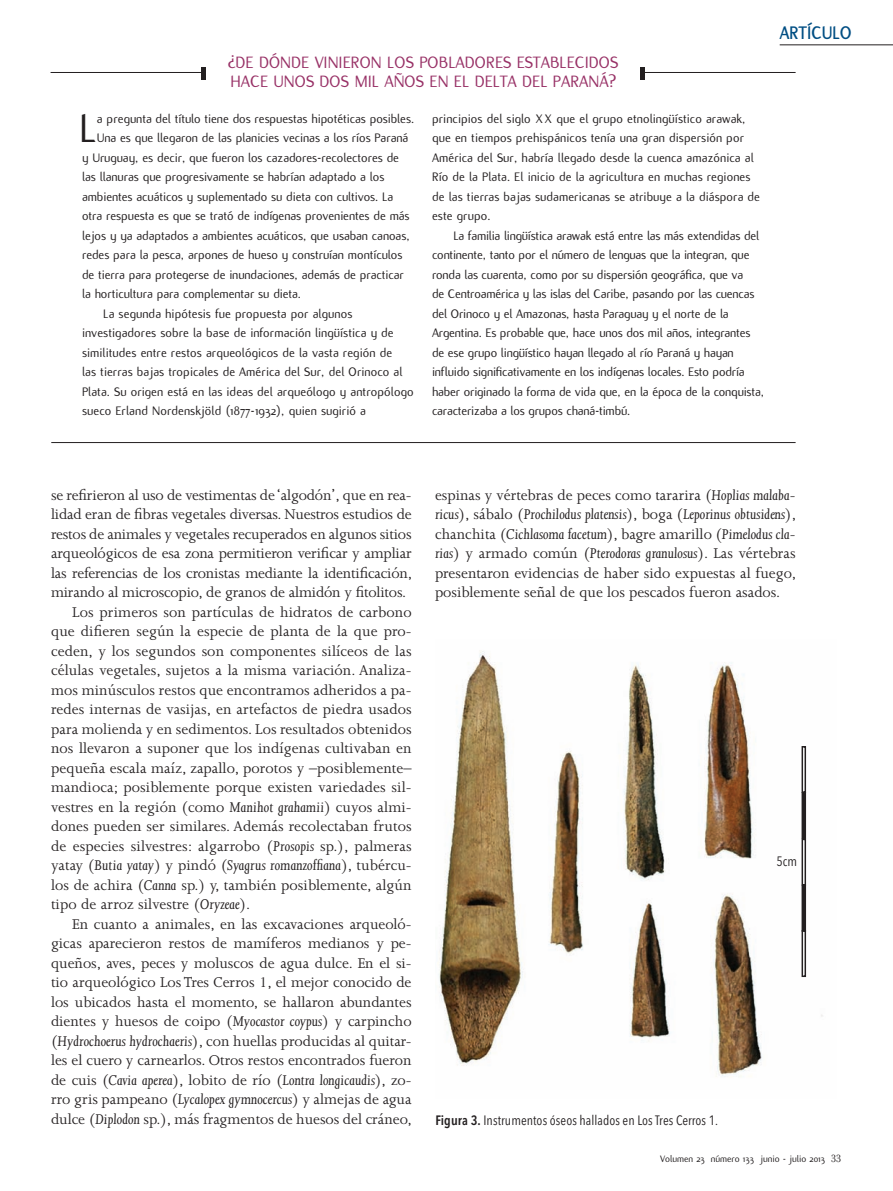
<style>
.page{position:relative;width:893px;height:1191px;background:#fff}
.page>*{position:absolute;margin:0;border:0;box-sizing:border-box;transform-origin:0 0}
.Txt_cuadros_Capital{font:43.8px "Flux";color:#231f20}
.t1{font:700 19.5px "Flux";letter-spacing:.01em;color:#004e83;scale:.95 1}
.Títulos_recuadros{font:18px "Flux";color:#983166}
.Txt_gral{font:16.2px/19.5px "Joanna";color:#231f20;text-align:justify}
.Txt_cuadros{font:13.5px/19.5px "Flux";letter-spacing:.005em;color:#231f20}
.Txt_cuadros_Capital-2{font:13.5px "Flux";letter-spacing:-.005em;color:#231f20}
.Txt_cuadros-2{font:13.5px/19.5px "Flux";letter-spacing:-.015em;color:#231f20}
.Epígrafes{font:condensed 13.5px "Avenir Next LT Pro";letter-spacing:.005em;color:#231f20}
.t2{font:10.2px "Flux";color:#231f20}
.s1{font-style:italic}
.s2{font-weight:600}
.s3{font-family:"Filosofia";font-size:11.25px}
</style>
<div class="page">
<hr style="left:51px;top:72px;width:745px;height:1px;background:#231f20">
<div style="left:205px;top:63px;width:438px;height:35px;background:#fff"></div>
<div style="left:640px;top:67px;width:5px;height:12px;background:#231f20"></div>
<div style="left:201px;top:67px;width:5px;height:12px;background:#231f20"></div>
<hr style="left:51px;top:442px;width:745px;height:1px;background:#231f20">
<img style="left:439px;top:651px;width:384px;height:426px">
<div style="left:801px;top:746px;width:5px;height:47px;border:2px solid #231f20"></div>
<div style="left:801px;top:838px;width:5px;height:47px;border:2px solid #231f20"></div>
<div style="left:801px;top:930px;width:5px;height:47px;border:2px solid #231f20"></div>
<div style="left:801px;top:792px;width:5px;height:47px;border:2px solid #231f20"></div>
<div style="left:801px;top:884px;width:5px;height:47px;border:2px solid #231f20"></div>
<hr style="left:780px;top:45px;width:113px;height:1px;background:#231f20">
<p class="Títulos_recuadros" style="left:228px;top:52px;width:63px">¿De dónde</p>
<p class="Títulos_recuadros" style="left:315px;top:52px;width:10px">vinieron</p>
<p class="Títulos_recuadros" style="left:387px;top:52px;width:10px">los</p>
<p class="Títulos_recuadros" style="left:419px;top:52px;width:11px">pobladores</p>
<p class="Títulos_recuadros" style="left:517px;top:52px;width:10px">establecidos</p>
<p class="Títulos_recuadros" style="left:231px;top:72px;width:10px">hace</p>
<p class="Títulos_recuadros" style="left:273px;top:72px;width:21px">unos</p>
<p class="Títulos_recuadros" style="left:320px;top:72px;width:11px">dos</p>
<p class="Títulos_recuadros" style="left:355px;top:72px;width:130px">mil añoseneldelta</p>
<p class="Títulos_recuadros" style="left:522px;top:72px;width:9px">del</p>
<p class="Títulos_recuadros" style="left:553px;top:72px;width:19px">Paran</p>
<p class="Títulos_recuadros" style="left:599px;top:72px;width:18px">á?</p>
<p class="Txt_cuadros_Capital" style="left:79px;top:104px;width:19px">L</p>
<p class="Txt_cuadros_Capital-2" style="left:97px;top:111px;width:319px">a pregunta del título tiene dos respuestas hipotéticas posibles.</p>
<p class="Txt_cuadros_Capital-2" style="left:97px;top:131px;width:313px">Una es que llegaron de las planicies vecinas a los ríos Paraná</p>
<p class="Txt_cuadros_Capital-2" style="left:82px;top:150px;width:319px">y Uruguay, es decir, que fueron los cazadores-recolectores de</p>
<p class="Txt_cuadros_Capital-2" style="left:82px;top:170px;width:304px">las llanuras que progresivamente se habrían adaptado a los</p>
<p class="Txt_cuadros_Capital-2" style="left:82px;top:189px;width:313px">ambientes acuáticos y suplementado su dieta con cultivos. La</p>
<p class="Txt_cuadros_Capital-2" style="left:82px;top:209px;width:329px">otra respuesta es que se trató de indígenas provenientes de más</p>
<p class="Txt_cuadros_Capital-2" style="left:82px;top:228px;width:329px">lejos y ya adaptados a ambientes acuáticos, que usaban canoas,</p>
<p class="Txt_cuadros_Capital-2" style="left:82px;top:248px;width:322px">redes para la pesca, arpones de hueso y construían montículos</p>
<p class="Txt_cuadros_Capital-2" style="left:82px;top:267px;width:323px">de tierra para protegerse de inundaciones, además de practicar</p>
<p class="Txt_cuadros_Capital-2" style="left:82px;top:287px;width:221px">la horticultura para complementar su dieta.</p>
<p class="Txt_cuadros" style="left:82px;top:304px;width:333px;text-indent:21px">La segunda hipótesis fue propuesta por algunos investigadores sobre la base de información lingüística y de similitudes entre restos arqueológicos de la vasta región de<br>las tierras bajas tropicales de América del Sur, del Orinoco al Plata. Su origen está en las ideas del arqueólogo y antropólogo sueco Erland Nordenskjöld (1877-1932), quien sugirió a</p>
<p class="Txt_cuadros" style="left:432px;top:109px;width:330px">principios del siglo XX que el grupo etnolingüístico arawak, que en tiempos prehispánicos tenía una gran dispersión por América del Sur, habría llegado desde la cuenca amazónica al Río de la Plata. El inicio de la agricultura en muchas regiones de las tierras bajas sudamericanas se atribuye a la diáspora de este grupo.</p>
<p class="Txt_cuadros-2" style="left:432px;top:226px;width:334px;text-indent:21px">La familia lingüística arawak está entre las más extendidas del continente, tanto por el número de lenguas que la integran, que ronda las cuarenta, como por su dispersión geográfica, que va<br>de Centroamérica y las islas del Caribe, pasando por las cuencas del Orinoco y el Amazonas, hasta Paraguay y el norte de la Argentina. Es probable que, hace unos dos mil años, integrantes de ese grupo lingüístico hayan llegado al río Paraná y hayan influido significativamente en los indígenas locales. Esto podría haber originado la forma de vida que, en la época de la conquista, caracterizaba a los grupos chaná-timbú.</p>
<p class="t1" style="left:780px;top:22px;width:77px">ARTÍCULO</p>
<p class="Txt_gral" style="left:51px;top:485px;width:363px">se refirieron al uso de vestimentas de ‘algodón’, que en rea&shy;lidad eran de fibras vegetales diversas. Nuestros estudios de restos de animales y vegetales recuperados en algunos sitios arqueológicos de esa zona permitieron verificar y ampliar las referencias de los cronistas mediante la identificación, mirando al microscopio, de granos de almidón y fitolitos.</p>
<p class="Txt_gral" style="left:51px;top:602px;width:362px;text-indent:21px">Los primeros son partículas de hidratos de carbono que difieren según la especie de planta de la que pro&shy;ceden, y los segundos son componentes silíceos de las células vegetales, sujetos a la misma variación. Analiza&shy;mos minúsculos restos que encontramos adheridos a pa&shy;redes internas de vasijas, en artefactos de piedra usados para molienda y en sedimentos. Los resultados obtenidos nos llevaron a suponer que los indígenas cultivaban en pequeña escala maíz, zapallo, porotos y –posiblemente– mandioca; posiblemente porque existen variedades sil&shy;vestres en la región (como <span class="s1">Manihot grahamii</span>) cuyos almi&shy;dones pueden ser similares. Además recolectaban frutos de especies silvestres: algarrobo (<span class="s1">Prosopis</span> sp.), palmeras yatay (<span class="s1">Butia yatay</span>) y pindó (<span class="s1">Syagrus romanzoffiana</span>), tubércu&shy;los de achira (<span class="s1">Canna</span> sp.) y, también posiblemente, algún tipo de arroz silvestre (<span class="s1">Oryzeae</span>).</p>
<p class="Txt_gral" style="left:51px;top:914px;width:363px;text-indent:21px">En cuanto a animales, en las excavaciones arqueoló&shy;gicas aparecieron restos de mamíferos medianos y pe&shy;queños, aves, peces y moluscos de agua dulce. En el si&shy;tio arqueológico Los Tres Cerros 1, el mejor conocido de los ubicados hasta el momento, se hallaron abundantes dientes y huesos de coipo (<span class="s1">Myocastor coypus</span>) y carpincho (<span class="s1">Hydrochoerus hydrochaeris</span>), con huellas producidas al quitar&shy;les el cuero y carnearlos. Otros restos encontrados fueron de cuis (<span class="s1">Cavia aperea</span>), lobito de río (<span class="s1">Lontra longicaudis</span>), zo&shy;rro gris pampeano (<span class="s1">Lycalopex gymnocercus</span>) y almejas de agua dulce (<span class="s1">Diplodon</span> sp.), más fragmentos de huesos del cráneo,</p>
<p class="Txt_gral" style="left:435px;top:485px;width:363px">espinas y vértebras de peces como tararira (<span class="s1">Hoplias malaba&shy;ricus</span>), sábalo (<span class="s1">Prochilodus platensis</span>), boga (<span class="s1">Leporinus obtusidens</span>), chanchita (<span class="s1">Cichlasoma facetum</span>), bagre amarillo (<span class="s1">Pimelodus cla&shy;rias</span>) y armado común (<span class="s1">Pterodoras granulosus</span>). Las vértebras presentaron evidencias de haber sido expuestas al fuego, posiblemente señal de que los pescados fueron asados.</p>
<p class="Epígrafes" style="left:776px;top:853px;width:22px">5cm</p>
<p class="Epígrafes" style="left:435px;top:1111px;width:284px"><span class="s2">Figura 3.</span> Instrumentos óseos hallados en Los Tres Cerros 1.</p>
<p class="t2" style="left:660px;top:1153px;width:183px">Volumen 23 número 133 junio - julio 2013 <span class="s3">33</span></p>
</div>
